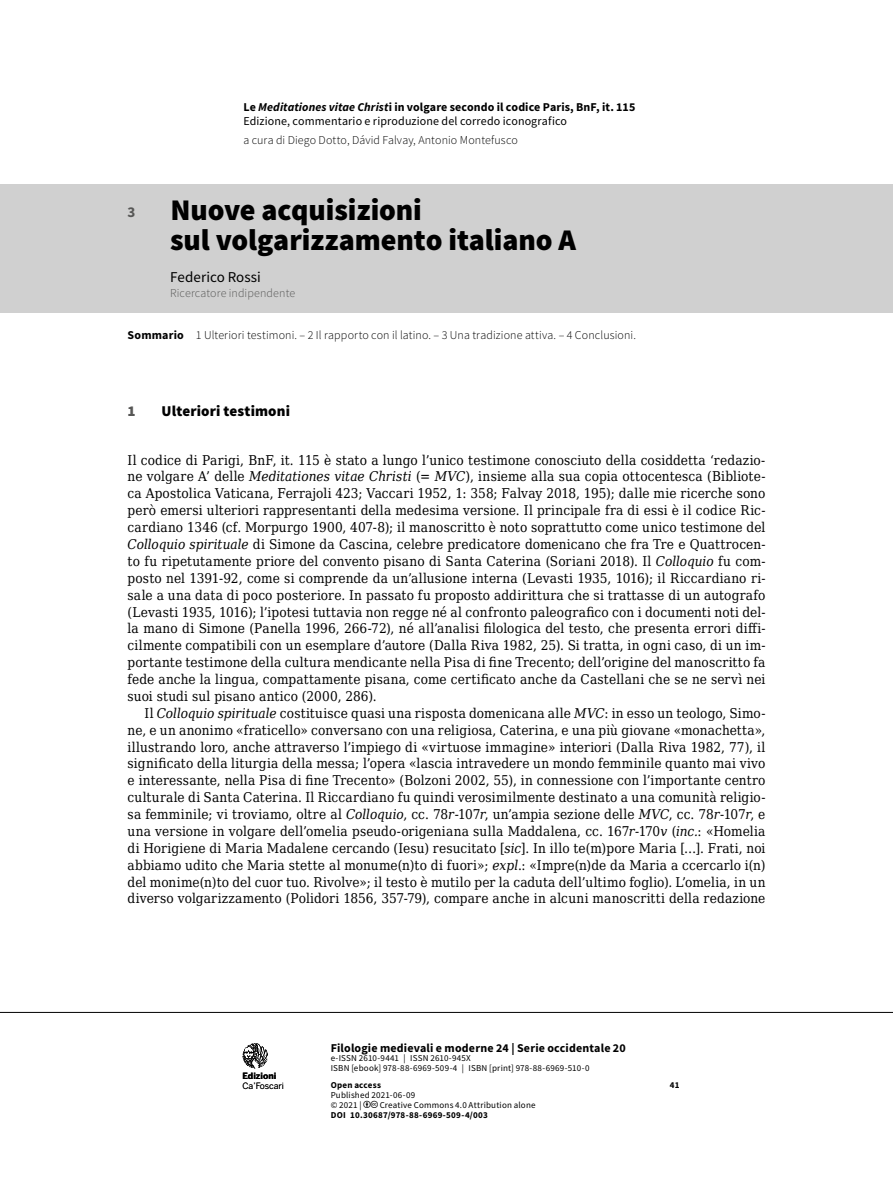
<style>
.page{position:relative;width:893px;height:1191px;background:#fff}
.page>*{position:absolute;margin:0;border:0;box-sizing:border-box;transform-origin:0 0}
.t1{font:900 30px/30px "Source Sans Pro";color:#000}
.t2{font:900 15px "Source Sans Pro";letter-spacing:.01em;color:#000}
.t3{font:15px "Source Sans Pro";letter-spacing:.005em;color:#000}
.t4{font:900 15px "Source Sans Pro";color:#575756}
.t5{font:13.5px/16.8px "DejaVu Serif Condensed";letter-spacing:.01em;color:#000;text-align:justify}
.t6{font:300 12px "Source Sans Pro";letter-spacing:.01em;color:#000}
.t7{font:12px/14.2px "Source Sans Pro";letter-spacing:.01em;color:#000}
.t8{font:700 12px "Source Sans Pro";letter-spacing:.015em;color:#000}
.t9{font:300 12px "Source Sans Pro";letter-spacing:.01em;color:#575756}
.t10{font:9px/9.8px "Source Sans Pro";letter-spacing:.02em;color:#000}
.t11{font:700 9px "Source Sans Pro";letter-spacing:.025em;color:#000}
.t12{font:8.7px "Benton Sans";letter-spacing:-.01em;color:#000}
.t13{font:700 8.7px "Benton Sans";color:#000}
.s1{font-weight:700}
.s2{font-weight:700;font-style:italic}
.s3{font-weight:700;font-size:15px;color:#575756}
.s4{font-style:italic}
</style>
<div class="page">
<hr style="left:0;top:1012px;width:893px;height:1px;background:#000">
<svg style="left:243px;top:1043px;width:25px;height:25px"></svg>
<div style="left:0;top:184px;width:893px;height:129px;background:#d0d0d0"></div>
<p class="t7" style="left:243px;top:100px;width:393px"><span class="s1">Le</span> <span class="s2">Meditationes vitae Christ</span><span class="s1">i in volgare secondo il codice Paris, BnF, it. 115<br></span>Edizione, commentario e riproduzione del corredo iconografico</p>
<p class="t6" style="left:243px;top:132px;width:276px">a cura di Diego Dotto, Dávid Falvay, Antonio Montefusco</p>
<h1 class="t1" style="left:170px;top:194px;width:407px;text-indent:-43px"><span class="s3">3</span> Nuove acquisizioni<br>sul volgarizzamento italiano A</h1>
<p class="t3" style="left:170px;top:267px;width:92px">Federico Rossi</p>
<p class="t9" style="left:170px;top:285px;width:127px">Ricercatore indipendente</p>
<p class="t6" style="left:128px;top:328px;width:510px"><span class="s1">Sommario</span> 1 Ulteriori testimoni. – 2 Il rapporto con il latino. – 3 Una tradizione attiva. – 4 Conclusioni.</p>
<p class="t4" style="left:128px;top:401px;width:10px">1</p>
<p class="t2" style="left:162px;top:401px;width:130px">Ulteriori testimoni</p>
<p class="t5" style="left:128px;top:451px;width:639px">Il codice di Parigi, BnF, it. 115 è stato a lungo l’unico testimone conosciuto della cosiddetta ‘redazio&shy;ne volgare A’ delle <span class="s4">Meditationes vitae Christi</span> (= <span class="s4">MVC</span>), insieme alla sua copia ottocentesca (Bibliote&shy;ca Apostolica Vaticana, Ferrajoli 423; Vaccari 1952, 1: 358; Falvay 2018, 195); dalle mie ricerche sono però emersi ulteriori rappresentanti della medesima versione. Il principale fra di essi è il codice Ric&shy;cardiano 1346 (cf. Morpurgo 1900, 407-8); il manoscritto è noto soprattutto come unico testimone del <span class="s4">Colloquio spirituale</span> di Simone da Cascina, celebre predicatore domenicano che fra Tre e Quattrocen&shy;to fu ripetutamente priore del convento pisano di Santa Caterina (Soriani 2018). Il <span class="s4">Colloquio</span> fu com&shy;posto nel 1391-92, come si comprende da un’allusione interna (Levasti 1935, 1016); il Riccardiano ri&shy;sale a una data di poco posteriore. In passato fu proposto addirittura che si trattasse di un autografo (Levasti 1935, 1016); l’ipotesi tuttavia non regge né al confronto paleografico con i documenti noti del&shy;la mano di Simone (Panella 1996, 266-72), né all’analisi filologica del testo, che presenta errori diffi&shy;cilmente compatibili con un esemplare d’autore (Dalla Riva 1982, 25). Si tratta, in ogni caso, di un im&shy;portante testimone della cultura mendicante nella Pisa di fine Trecento; dell’origine del manoscritto fa fede anche la lingua, compattamente pisana, come certificato anche da Castellani che se ne servì nei suoi studi sul pisano antico (2000, 286).</p>
<p class="t5" style="left:128px;top:704px;width:639px;text-indent:17px">Il <span class="s4">Colloquio spirituale</span> costituisce quasi una risposta domenicana alle <span class="s4">MVC</span>: in esso un teologo, Simo&shy;ne, e un anonimo «fraticello» conversano con una religiosa, Caterina, e una più giovane «monachetta», illustrando loro, anche attraverso l’impiego di «virtuose immagine» interiori (Dalla Riva 1982, 77), il significato della liturgia della messa; l’opera «lascia intravedere un mondo femminile quanto mai vivo e interessante, nella Pisa di fine Trecento» (Bolzoni 2002, 55), in connessione con l’importante centro culturale di Santa Caterina. Il Riccardiano fu quindi verosimilmente destinato a una comunità religio&shy;sa femminile; vi troviamo, oltre al <span class="s4">Colloquio</span>, cc. 78<span class="s4">r</span>-107<span class="s4">r</span>, un’ampia sezione delle <span class="s4">MVC</span>, cc. 78<span class="s4">r</span>-107<span class="s4">r</span>, e una versione in volgare dell’omelia pseudo-origeniana sulla Maddalena, cc. 167<span class="s4">r-</span>170<span class="s4">v</span> (<span class="s4">inc.</span>: «Homelia di Horigiene di Maria Madalene cercando (Iesu) resucitato [<span class="s4">sic</span>]. In illo te(m)pore Maria […]. Frati, noi abbiamo udito che Maria stette al monume(n)to di fuori»; <span class="s4">expl</span>.: «Impre(n)de da Maria a ccercarlo i(n) del monime(n)to del cuor tuo. Rivolve»; il testo è mutilo per la caduta dell’ultimo foglio)<span class="s4">.</span> L’omelia, in un diverso volgarizzamento (Polidori 1856, 357-79), compare anche in alcuni manoscritti della redazione</p>
<p class="t13" style="left:243px;top:1071px;width:35px">Edizioni</p>
<p class="t12" style="left:243px;top:1080px;width:43px">Ca’Foscari</p>
<p class="t8" style="left:331px;top:1039px;width:297px">Filologie medievali e moderne 24 | Serie occidentale 20</p>
<p class="t10" style="left:331px;top:1053px;width:260px">e-ISSN 2610-9441 | ISSN 2610-945X<br>ISBN [ebook] 978-88-6969-509-4 | ISBN [print] 978-88-6969-510-0</p>
<p class="t11" style="left:331px;top:1079px;width:52px">Open access</p>
<p class="t11" style="left:670px;top:1079px;width:11px">41</p>
<p class="t10" style="left:331px;top:1090px;width:86px">Published 2021-06-09 © 2021 |</p>
<p class="t10" style="left:380px;top:1100px;width:157px">Creative Commons 4.0 Attribution alone</p>
<p class="t11" style="left:331px;top:1108px;width:159px">DOI 10.30687/978-88-6969-509-4/003</p>
</div>
